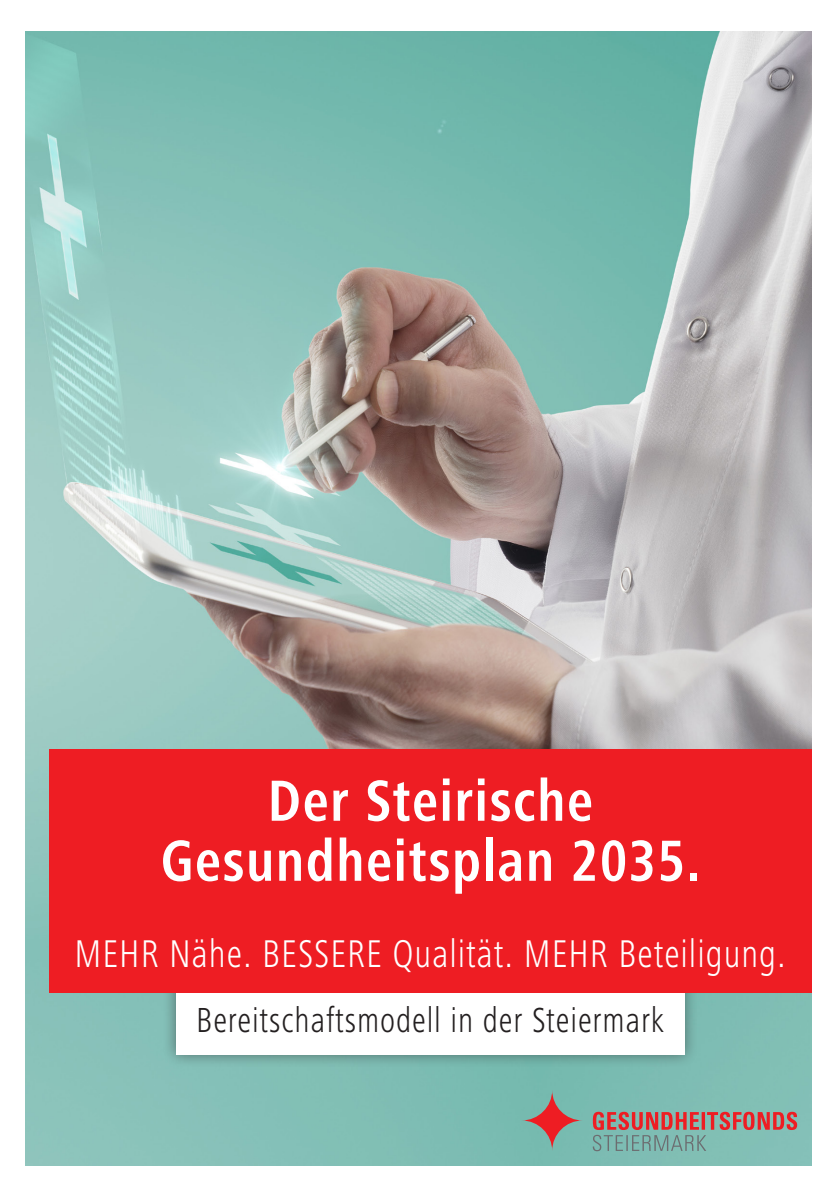
<style>
.page{position:relative;width:840px;height:1191px;background:#fff}
.page>*{position:absolute;margin:0;border:0;box-sizing:border-box;transform-origin:0 0}
.t1{font:700 condensed 60px "Frutiger Next LT";letter-spacing:.025em;color:#fff;scale:.94 1}
.t2{font:300 condensed 40px "Frutiger Next LT";letter-spacing:.025em;color:#fff;scale:.94 1}
.t3{font:300 condensed 36px "Frutiger Next LT";letter-spacing:.025em;color:#231f20;scale:.94 1}
</style>
<div class="page">
<img style="left:26px;top:31px;width:784px;height:1134px">
<div style="left:162px;top:968px;width:535px;height:100px;background:#231f20;opacity:.5"></div>
<div style="left:176px;top:981px;width:508px;height:73px;background:#fff"></div>
<div style="left:49px;top:748px;width:761px;height:244px;background:#ee1d23"></div>
<svg style="left:592px;top:1111px;width:204px;height:40px;background:#97948f"></svg>
<svg style="left:521px;top:1090px;width:61px;height:61px;background:#978e88"></svg>
<p class="t1" style="left:267px;top:767px;width:347px">Der Steirische</p>
<p class="t1" style="left:160px;top:827px;width:575px">Gesundheitsplan 2035.</p>
<p class="t2" style="left:75px;top:931px;width:757px">MEHR Nähe. BESSERE Qualität. MEHR Beteiligung.</p>
<p class="t3" style="left:196px;top:1000px;width:499px">Bereitschaftsmodell in der Steiermark</p>
</div>
